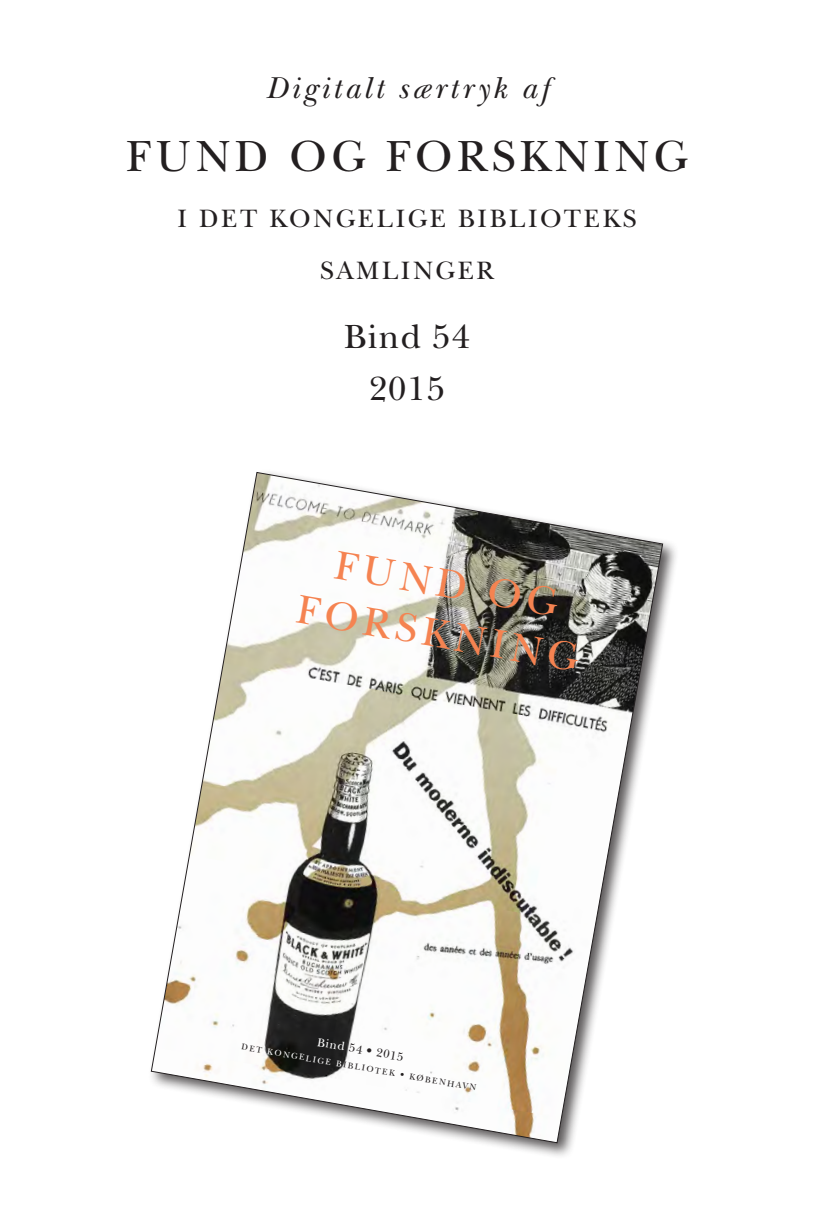
<style>
.page{position:relative;width:814px;height:1216px;background:#fff}
.page>*{position:absolute;margin:0;border:0;box-sizing:border-box;transform-origin:0 0}
.t1{font:45.5px "New Baskerville ITC Pro";letter-spacing:.1em;color:#231f20}
.t2{font:42px/50.4px "New Baskerville ITC Pro";color:#f58351;text-align:center}
.t3{font:35px/52.5px "New Baskerville ITC Pro";color:#231f20;text-align:center}
.t4{font:italic 31.5px "New Baskerville ITC Pro";letter-spacing:.1em;color:#231f20}
.t5{font:26.25px/52.5px "New Baskerville ITC Pro";letter-spacing:.1em;color:#231f20;text-align:center}
.t6{font:12.25px "New Baskerville ITC Pro";color:#231f20}
.t7{font:8.75px "New Baskerville ITC Pro";color:#231f20}
.s1{color:#fff}
</style>
<div class="page">
<svg style="left:151px;top:472px;width:512px;height:671px"></svg>
<p class="t4" style="left:265px;top:69px;width:285px">Digitalt særtryk af</p>
<h1 class="t1" style="left:126px;top:130px;width:562px">FUND OG FORSKNING</h1>
<p class="t5" style="left:178px;top:192px;width:460px">I DET KONGELIGE BIBLIOTEKS<br>SAMLINGER</p>
<h3 class="t3" style="left:344px;top:310px;width:127px">Bind 54<br>2015</h3>
<h2 class="t2" style="left:310px;top:535px;width:286px;rotate:10deg">FUND OG<br>FORSKNING</h2>
<p class="t6" style="left:319px;top:1034px;width:89px;rotate:10deg"><span class="s1">Bind</span> 54 • 2015</p>
<p class="t7" style="left:242px;top:1041px;width:240px;rotate:10deg">DET <span class="s1">KONGELIGE B</span>IBLIOTEK • KØBENHAVN</p>
</div>
